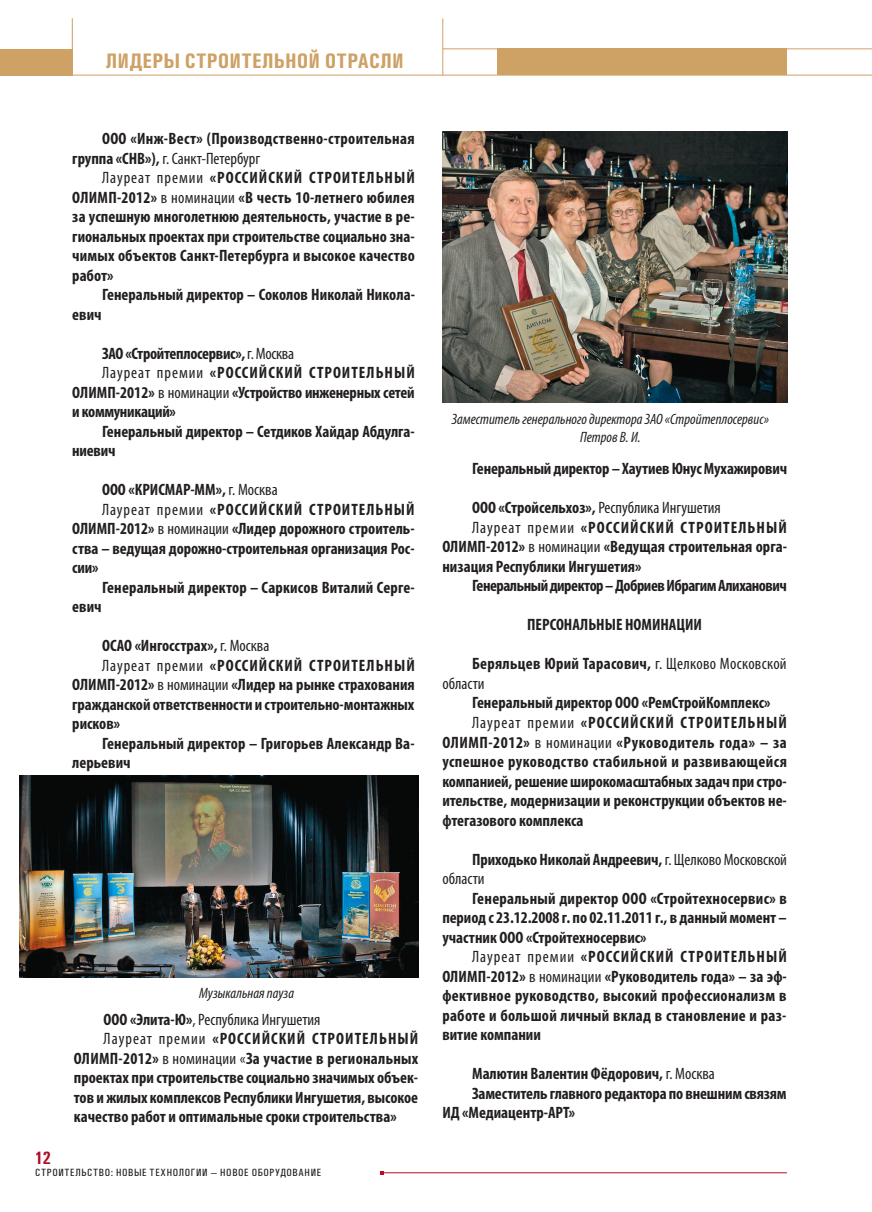
<style>
.page{position:relative;width:872px;height:1212px;background:#fff}
.page>*{position:absolute;margin:0;border:0;box-sizing:border-box;transform-origin:0 0}
.t1{font:700 21px "Univers Condensed";letter-spacing:.01em;color:#cea165}
.t2{font:700 18px "Univers Condensed";color:#b20c26}
.t3{font:700 condensed 16.5px/19.5px "Myriad Pro";color:#231f20;text-align:justify}
.t4{font:condensed 16.5px/19.5px "Myriad Pro";color:#231f20}
.t5{font:700 condensed 16.5px "Myriad Pro";letter-spacing:.06em;color:#231f20}
.t6{font:700 condensed 16.5px "Myriad Pro";letter-spacing:.065em;color:#231f20}
.t7{font:700 condensed 16.5px/19.5px "Myriad Pro";letter-spacing:.02em;color:#231f20}
.t8{font:700 condensed 16.5px "Myriad Pro";letter-spacing:-.02em;color:#231f20}
.t9{font:700 condensed 16.5px "Myriad Pro";letter-spacing:-.03em;color:#231f20}
.t10{font:700 condensed 16.5px "Myriad Pro";letter-spacing:.025em;color:#231f20}
.t11{font:700 condensed 16.5px "Myriad Pro";letter-spacing:.035em;color:#231f20}
.t12{font:italic condensed 15px/18px "Myriad Pro";color:#231f20;text-align:center}
.t13{font:500 10.5px "Univers Condensed";letter-spacing:.06em;color:#231f20}
.s1{font-weight:400}
.s2{font-weight:700}
</style>
<div class="page">
<hr style="left:382px;top:1172px;width:405px;height:1px;background:#b20c26">
<div style="left:497px;top:49px;width:290px;height:26px;background:#cea165"></div>
<hr style="left:443px;top:48px;width:429px;height:1px;background:#cea165">
<hr style="left:72px;top:18px;width:1px;height:57px;background:#cea165">
<hr style="left:0;top:75px;width:872px;height:1px;background:#cea165">
<div style="left:0;top:49px;width:72px;height:26px;background:#cea165"></div>
<hr style="left:442px;top:18px;width:1px;height:57px;background:#cea165">
<img style="left:20px;top:775px;width:398px;height:202px">
<img style="left:442px;top:132px;width:345px;height:271px">
<p class="t1" style="left:106px;top:47px;width:299px">лидеры строительной отрасли</p>
<p class="t7" style="left:72px;top:129px;width:344px;text-indent:30px">ООО «Инж-Вест» (Производственно-строительная группа «СНВ»), <span class="s1">г. Санкт-Петербург</span></p>
<p class="t3" style="left:72px;top:168px;width:344px;text-indent:30px"><span class="s1">Лауреат премии</span> «РОССИЙСКИЙ СТРОИТЕЛЬНЫЙ ОЛИМП-2012» <span class="s1">в номинации</span> «В честь 10-летнего юбилея за успешную многолетнюю деятельность, участие в ре&shy;гиональных проектах при строительстве социально зна&shy;чимых объектов Санкт-Петербурга и высокое качество работ»</p>
<p class="t3" style="left:102px;top:285px;width:314px">Генеральный директор – Соколов Николай Никола-</p>
<p class="t3" style="left:72px;top:304px;width:31px">евич</p>
<p class="t8" style="left:102px;top:343px;width:193px">ЗАО «Стройтеплосервис», <span class="s1">г. Москва</span></p>
<p class="t5" style="left:102px;top:362px;width:314px"><span class="s1">Лауреат премии</span> «РОССИЙСКИЙ СТРОИТЕЛЬНЫЙ</p>
<p class="t3" style="left:72px;top:382px;width:344px">ОЛИМП-2012» <span class="s1">в номинации</span> «Устройство инженерных сетей</p>
<p class="t8" style="left:72px;top:401px;width:105px">и коммуникаций»</p>
<p class="t3" style="left:102px;top:421px;width:314px">Генеральный директор – Сетдиков Хайдар Абдулга-</p>
<p class="t3" style="left:72px;top:441px;width:45px">ниевич</p>
<p class="t3" style="left:102px;top:480px;width:177px">ООО «КРИСМАР-ММ», <span class="s1">г. Москва</span></p>
<p class="t5" style="left:102px;top:499px;width:314px"><span class="s1">Лауреат премии</span> «РОССИЙСКИЙ СТРОИТЕЛЬНЫЙ</p>
<p class="t3" style="left:72px;top:519px;width:344px">ОЛИМП-2012» <span class="s1">в номинации</span> «Лидер дорожного строитель-</p>
<p class="t3" style="left:72px;top:538px;width:344px">ства – ведущая дорожно-строительная организация Рос-</p>
<p class="t3" style="left:72px;top:558px;width:28px">сии»</p>
<p class="t3" style="left:102px;top:577px;width:314px">Генеральный директор – Саркисов Виталий Серге-</p>
<p class="t3" style="left:72px;top:597px;width:31px">евич</p>
<p class="t3" style="left:102px;top:636px;width:169px">ОСАО «Ингосстрах», <span class="s1">г. Москва</span></p>
<p class="t5" style="left:102px;top:655px;width:314px"><span class="s1">Лауреат премии</span> «РОССИЙСКИЙ СТРОИТЕЛЬНЫЙ</p>
<p class="t3" style="left:72px;top:675px;width:344px">ОЛИМП-2012» <span class="s1">в номинации</span> «Лидер на рынке страхования</p>
<p class="t3" style="left:72px;top:694px;width:343px">гражданской ответственности и строительно-монтажных</p>
<p class="t3" style="left:72px;top:714px;width:49px">рисков»</p>
<p class="t3" style="left:102px;top:733px;width:314px">Генеральный директор – Григорьев Александр Ва-</p>
<p class="t3" style="left:72px;top:753px;width:60px">лерьевич</p>
<p class="t12" style="left:199px;top:984px;width:96px">Музыкальная пауза</p>
<p class="t4" style="left:104px;top:1009px;width:218px"><span class="s2">ООО «Элита-Ю»</span>, Республика Ингушетия</p>
<p class="t6" style="left:104px;top:1028px;width:316px"><span class="s1">Лауреат премии</span> «РОССИЙСКИЙ СТРОИТЕЛЬНЫЙ</p>
<p class="t3" style="left:74px;top:1048px;width:346px">ОЛИМП-2012» <span class="s1">в номинации «</span>За участие в региональных</p>
<p class="t3" style="left:74px;top:1067px;width:346px">проектах при строительстве социально значимых объек-</p>
<p class="t3" style="left:74px;top:1087px;width:346px">тов и жилых комплексов Республики Ингушетия, высокое</p>
<p class="t3" style="left:74px;top:1106px;width:324px">качество работ и оптимальные сроки строительства»</p>
<p class="t2" style="left:34px;top:1146px;width:18px">12</p>
<p class="t13" style="left:35px;top:1166px;width:287px">СТРОИТЕЛЬСТВО: НОВЫЕ ТЕХНОЛОГИИ — НОВОЕ ОБОРУДОВАНИЕ</p>
<p class="t12" style="left:452px;top:410px;width:319px">Заместитель генерального директора ЗАО «Стройтеплосервис»<br>Петров В. И.</p>
<p class="t3" style="left:472px;top:459px;width:316px">Генеральный директор – Хаутиев Юнус Мухажирович</p>
<p class="t4" style="left:472px;top:498px;width:250px"><span class="s2">ООО «Стройсельхоз»,</span> Республика Ингушетия</p>
<p class="t6" style="left:472px;top:517px;width:316px"><span class="s1">Лауреат премии</span> «РОССИЙСКИЙ СТРОИТЕЛЬНЫЙ</p>
<p class="t3" style="left:442px;top:537px;width:346px">ОЛИМП-2012» <span class="s1">в номинации</span> «Ведущая строительная орга-</p>
<p class="t3" style="left:442px;top:556px;width:200px">низация Республики Ингушетия»</p>
<p class="t9" style="left:472px;top:576px;width:316px">Генеральный директор – Добриев Ибрагим Алиханович</p>
<p class="t3" style="left:527px;top:615px;width:176px">ПЕРСОНАЛЬНЫЕ НОМИНАЦИИ</p>
<p class="t4" style="left:442px;top:654px;width:346px;text-indent:30px"><span class="s2">Беряльцев Юрий Тарасович,</span> г. Щелково Московской области</p>
<p class="t3" style="left:472px;top:693px;width:300px">Генеральный директор ООО «РемСтройКомплекс»</p>
<p class="t6" style="left:472px;top:712px;width:316px"><span class="s1">Лауреат премии</span> «РОССИЙСКИЙ СТРОИТЕЛЬНЫЙ</p>
<p class="t11" style="left:442px;top:732px;width:346px">ОЛИМП-2012» <span class="s1">в номинации</span> «Руководитель года» – за</p>
<p class="t10" style="left:442px;top:751px;width:346px">успешное руководство стабильной и развивающейся</p>
<p class="t3" style="left:442px;top:771px;width:346px">компанией, решение широкомасштабных задач при стро-</p>
<p class="t3" style="left:442px;top:790px;width:346px">ительстве, модернизации и реконструкции объектов не-</p>
<p class="t3" style="left:442px;top:810px;width:143px">фтегазового комплекса</p>
<p class="t3" style="left:442px;top:849px;width:346px;text-indent:30px">Приходько Николай Андреевич, <span class="s1">г. Щелково Московской области</span></p>
<p class="t3" style="left:442px;top:888px;width:346px;text-indent:30px">Генеральный директор ООО «Стройтехносервис» в период с 23.12.2008 г. по 02.11.2011 г., в данный момент – участник ООО «Стройтехносервис»</p>
<p class="t3" style="left:442px;top:946px;width:346px;text-indent:30px"><span class="s1">Лауреат премии</span> «РОССИЙСКИЙ СТРОИТЕЛЬНЫЙ ОЛИМП-2012» <span class="s1">в номинации</span> «Руководитель года» – за эф&shy;фективное руководство, высокий профессионализм в работе и большой личный вклад в становление и раз&shy;витие компании</p>
<p class="t3" style="left:472px;top:1063px;width:244px">Малютин Валентин Фёдорович, <span class="s1">г. Москва</span></p>
<p class="t3" style="left:472px;top:1083px;width:316px">Заместитель главного редактора по внешним связям</p>
<p class="t3" style="left:442px;top:1102px;width:134px">ИД «Медиацентр-АРТ»</p>
</div>
